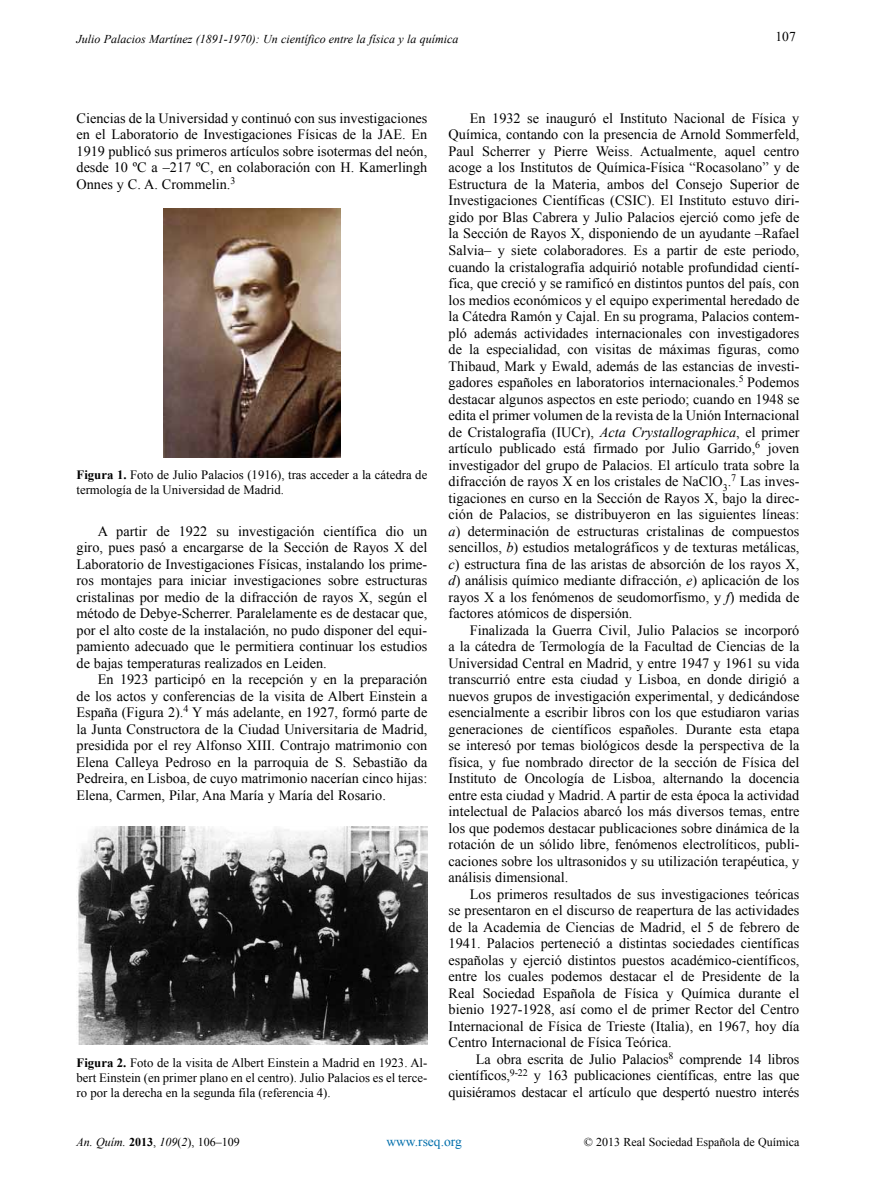
<style>
.page{position:relative;width:893px;height:1191px;background:#fff}
.page>*{position:absolute;margin:0;border:0;box-sizing:border-box;transform-origin:0 0}
.t1{font:14.25px/16.5px "Times New Roman";color:#000;text-align:justify}
.t2{font:13.5px "Times New Roman";color:#006eab}
.t3{font:13.5px "Times New Roman";color:#000}
.t4{font:12.75px/15.3px "Times New Roman";color:#000}
.t5{font:italic 12px "Times New Roman";color:#000}
.t6{font:12px "Times New Roman";color:#000}
.s1{font-weight:700}
.s2{font-style:italic}
.s3{font-weight:700;font-style:normal}
.s4{font-style:normal}
</style>
<div class="page">
<img style="left:163px;top:208px;width:178px;height:249px">
<img style="left:78px;top:826px;width:349px;height:219px">
<p class="t5" style="left:77px;top:30px;width:383px">Julio Palacios Martínez (1891-1970): Un científico entre la física y la química</p>
<p class="t3" style="left:775px;top:27px;width:22px">107</p>
<p class="t1" style="left:77px;top:110px;width:352px">Ciencias de la Universidad y continuó con sus investigaciones en el Laboratorio de Investigaciones Físicas de la JAE. En 1919 publicó sus primeros artículos sobre isotermas del neón, desde 10 ºC a –217 ºC, en colaboración con H. Kamerlingh Onnes y C. A. Crommelin.<sup>3</sup></p>
<p class="t4" style="left:77px;top:467px;width:352px"><span class="s1">Figura 1.</span> Foto de Julio Palacios (1916), tras acceder a la cátedra de termología de la Universidad de Madrid.</p>
<p class="t1" style="left:77px;top:522px;width:352px;text-indent:21px">A partir de 1922 su investigación científica dio un giro, pues pasó a encargarse de la Sección de Rayos X del Laboratorio de Investigaciones Físicas, instalando los prime&shy;ros montajes para iniciar investigaciones sobre estructuras cristalinas por medio de la difracción de rayos X, según el método de Debye-Scherrer. Paralelamente es de destacar que, por el alto coste de la instalación, no pudo disponer del equi&shy;pamiento adecuado que le permitiera continuar los estudios de bajas temperaturas realizados en Leiden.</p>
<p class="t1" style="left:77px;top:671px;width:352px;text-indent:21px">En 1923 participó en la recepción y en la preparación de los actos y conferencias de la visita de Albert Einstein a España (Figura 2).<sup>4</sup> Y más adelante, en 1927, formó parte de la Junta Constructora de la Ciudad Universitaria de Madrid, presidida por el rey Alfonso XIII. Contrajo matrimonio con Elena Calleya Pedroso en la parroquia de S. Sebastião da Pedreira, en Lisboa, de cuyo matrimonio nacerían cinco hijas:<br>Elena, Carmen, Pilar, Ana María y María del Rosario.</p>
<p class="t4" style="left:77px;top:1054px;width:352px;text-align:justify"><span class="s1">Figura 2.</span> Foto de la visita de Albert Einstein a Madrid en 1923. Al&shy;bert Einstein (en primer plano en el centro). Julio Palacios es el terce&shy;ro por la derecha en la segunda fila (referencia 4).</p>
<p class="t1" style="left:449px;top:110px;width:352px;text-indent:21px">En 1932 se inauguró el Instituto Nacional de Física y Química, contando con la presencia de Arnold Sommerfeld, Paul Scherrer y Pierre Weiss. Actualmente, aquel centro acoge a los Institutos de Química-Física “Rocasolano” y de Estructura de la Materia, ambos del Consejo Superior de Investigaciones Científicas (CSIC). El Instituto estuvo diri&shy;gido por Blas Cabrera y Julio Palacios ejerció como jefe de la Sección de Rayos X, disponiendo de un ayudante –Rafael Salvia– y siete colaboradores. Es a partir de este periodo, cuando la cristalografía adquirió notable profundidad cientí&shy;fica, que creció y se ramificó en distintos puntos del país, con los medios económicos y el equipo experimental heredado de la Cátedra Ramón y Cajal. En su programa, Palacios contem&shy;pló además actividades internacionales con investigadores de la especialidad, con visitas de máximas figuras, como Thibaud, Mark y Ewald, además de las estancias de investi&shy;gadores españoles en laboratorios internacionales.<sup>5</sup> Podemos destacar algunos aspectos en este periodo; cuando en 1948 se edita el primer volumen de la revista de la Unión Internacional de Cristalografía (IUCr), <span class="s2">Acta Crystallographica</span>, el primer artículo publicado está firmado por Julio Garrido,<sup>6</sup> joven investigador del grupo de Palacios. El artículo trata sobre la difracción de rayos X en los cristales de NaClO<sub>3</sub>.<sup>7</sup> Las inves&shy;tigaciones en curso en la Sección de Rayos X, bajo la direc&shy;ción de Palacios, se distribuyeron en las siguientes líneas: <span class="s2">a</span>) determinación de estructuras cristalinas de compuestos sencillos, <span class="s2">b</span>) estudios metalográficos y de texturas metálicas, <span class="s2">c</span>) estructura fina de las aristas de absorción de los rayos X, <span class="s2">d</span>) análisis químico mediante difracción, <span class="s2">e</span>) aplicación de los rayos X a los fenómenos de seudomorfismo, y <span class="s2">f</span>) medida de factores atómicos de dispersión.</p>
<p class="t1" style="left:449px;top:621px;width:352px;text-indent:21px">Finalizada la Guerra Civil, Julio Palacios se incorporó a la cátedra de Termología de la Facultad de Ciencias de la Universidad Central en Madrid, y entre 1947 y 1961 su vida transcurrió entre esta ciudad y Lisboa, en donde dirigió a nuevos grupos de investigación experimental, y dedicándose esencialmente a escribir libros con los que estudiaron varias generaciones de científicos españoles. Durante esta etapa se interesó por temas biológicos desde la perspectiva de la física, y fue nombrado director de la sección de Física del Instituto de Oncología de Lisboa, alternando la docencia entre esta ciudad y Madrid. A partir de esta época la actividad intelectual de Palacios abarcó los más diversos temas, entre los que podemos destacar publicaciones sobre dinámica de la rotación de un sólido libre, fenómenos electrolíticos, publi&shy;caciones sobre los ultrasonidos y su utilización terapéutica, y análisis dimensional.</p>
<p class="t1" style="left:449px;top:885px;width:352px;text-indent:21px">Los primeros resultados de sus investigaciones teóricas se presentaron en el discurso de reapertura de las actividades de la Academia de Ciencias de Madrid, el 5 de febrero de 1941. Palacios perteneció a distintas sociedades científicas españolas y ejerció distintos puestos académico-científicos, entre los cuales podemos destacar el de Presidente de la Real Sociedad Española de Física y Química durante el bienio 1927-1928, así como el de primer Rector del Centro Internacional de Física de Trieste (Italia), en 1967, hoy día Centro Internacional de Física Teórica.</p>
<p class="t1" style="left:449px;top:1050px;width:352px;text-indent:27px">La obra escrita de Julio Palacios<sup>8</sup> comprende 14 libros científicos,<sup>9-22</sup> y 163 publicaciones científicas, entre las que quisiéramos destacar el artículo que despertó nuestro interés</p>
<p class="t5" style="left:77px;top:1134px;width:165px">An. Quím. <span class="s3">2013</span><span class="s4">,</span> 109<span class="s4">(</span>2<span class="s4">), 106–109</span></p>
<p class="t2" style="left:386px;top:1132px;width:77px">www.rseq.org</p>
<p class="t6" style="left:584px;top:1134px;width:217px">© 2013 Real Sociedad Española de Química</p>
</div>
